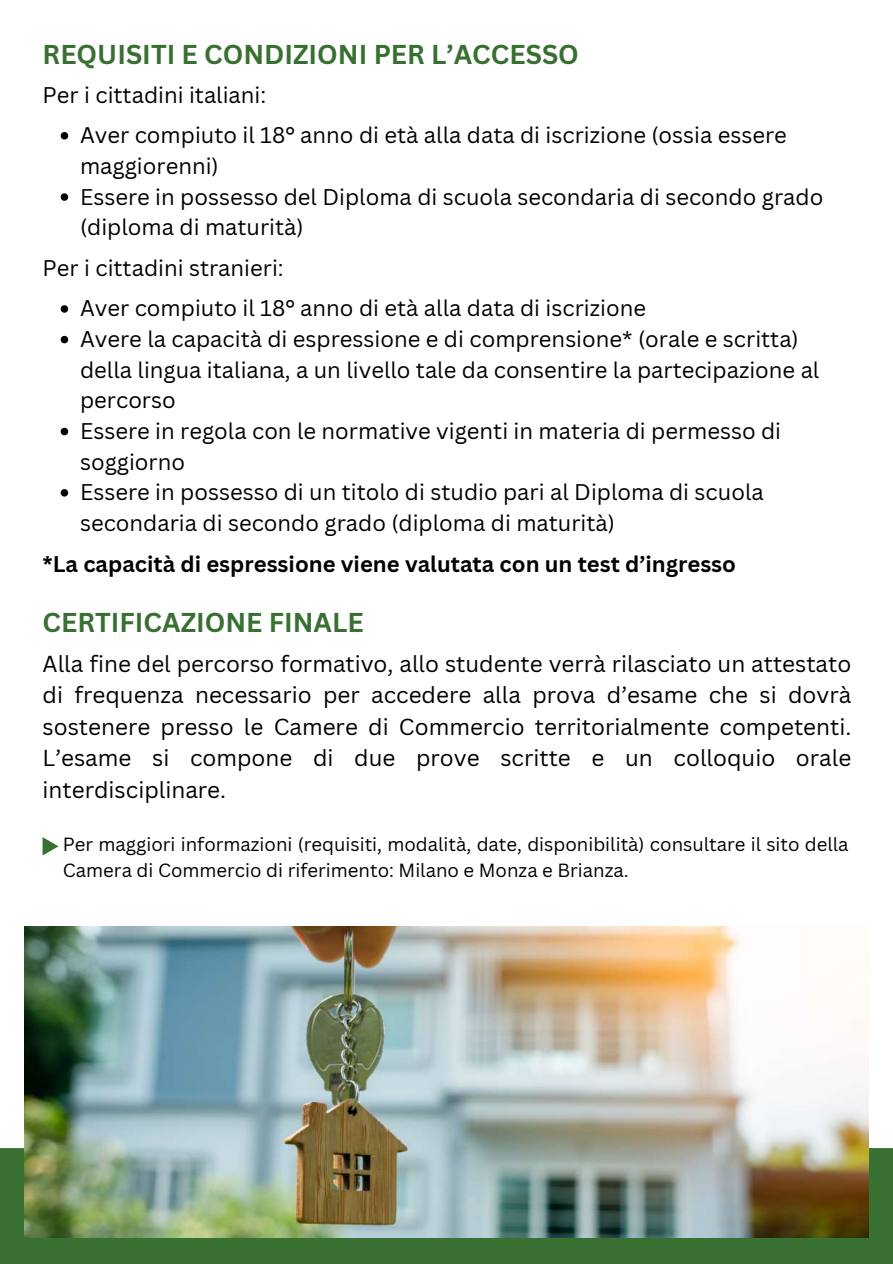
<style>
.page{position:relative;width:893px;height:1264px;background:#fff}
.page>*{position:absolute;margin:0;border:0;box-sizing:border-box;transform-origin:0 0}
.t1{font:700 26.55px "Canva Sans";color:#387031}
.t2{font:22.5px/31.5px "Canva Sans";color:#000;text-align:justify}
.t3{font:22.05px/30.6px "Canva Sans";color:#000}
.t4{font:700 22.05px "Canva Sans";color:#000}
.t5{font:18.6px/25.8px "Canva Sans";color:#000}
</style>
<div class="page">
<div style="left:0;top:1148px;width:892px;height:115px;background:#397132"></div>
<img style="left:25px;top:927px;width:843px;height:310px">
<svg style="left:43px;top:837px;width:15px;height:18px"></svg>
<svg style="left:61px;top:132px;width:7px;height:7px"></svg>
<svg style="left:61px;top:193px;width:7px;height:8px"></svg>
<svg style="left:61px;top:305px;width:7px;height:8px"></svg>
<svg style="left:61px;top:336px;width:7px;height:7px"></svg>
<svg style="left:61px;top:428px;width:7px;height:7px"></svg>
<svg style="left:61px;top:489px;width:7px;height:7px"></svg>
<p class="t1" style="left:43px;top:36px;width:537px">REQUISITI E CONDIZIONI PER L’ACCESSO</p>
<p class="t3" style="left:80px;top:74px;width:708px;line-height:40.7px;text-indent:-37px">Per i cittadini italiani:<br>Aver compiuto il 18° anno di età alla data di iscrizione (ossia essere</p>
<p class="t3" style="left:80px;top:150px;width:744px">maggiorenni)<br>Essere in possesso del Diploma di scuola secondaria di secondo grado (diploma di maturità)</p>
<p class="t3" style="left:80px;top:247px;width:567px;line-height:40.7px;text-indent:-37px">Per i cittadini stranieri:<br>Aver compiuto il 18° anno di età alla data di iscrizione</p>
<p class="t3" style="left:80px;top:323px;width:740px">Avere la capacità di espressione e di comprensione* (orale e scritta) della lingua italiana, a un livello tale da consentire la partecipazione al percorso<br>Essere in regola con le normative vigenti in materia di permesso di soggiorno<br>Essere in possesso di un titolo di studio pari al Diploma di scuola secondaria di secondo grado (diploma di maturità)</p>
<p class="t4" style="left:43px;top:548px;width:695px">*La capacità di espressione viene valutata con un test d’ingresso</p>
<p class="t1" style="left:43px;top:603px;width:322px">CERTIFICAZIONE FINALE</p>
<p class="t2" style="left:43px;top:647px;width:810px">Alla fine del percorso formativo, allo studente verrà rilasciato un attestato di frequenza necessario per accedere alla prova d’esame che si dovrà sostenere presso le Camere di Commercio territorialmente competenti.<br>L’esame si compone di due prove scritte e un colloquio orale interdisciplinare.</p>
<p class="t5" style="left:63px;top:831px;width:787px">Per maggiori informazioni (requisiti, modalità, date, disponibilità) consultare il sito della<br>Camera di Commercio di riferimento: Milano e Monza e Brianza.</p>
</div>
